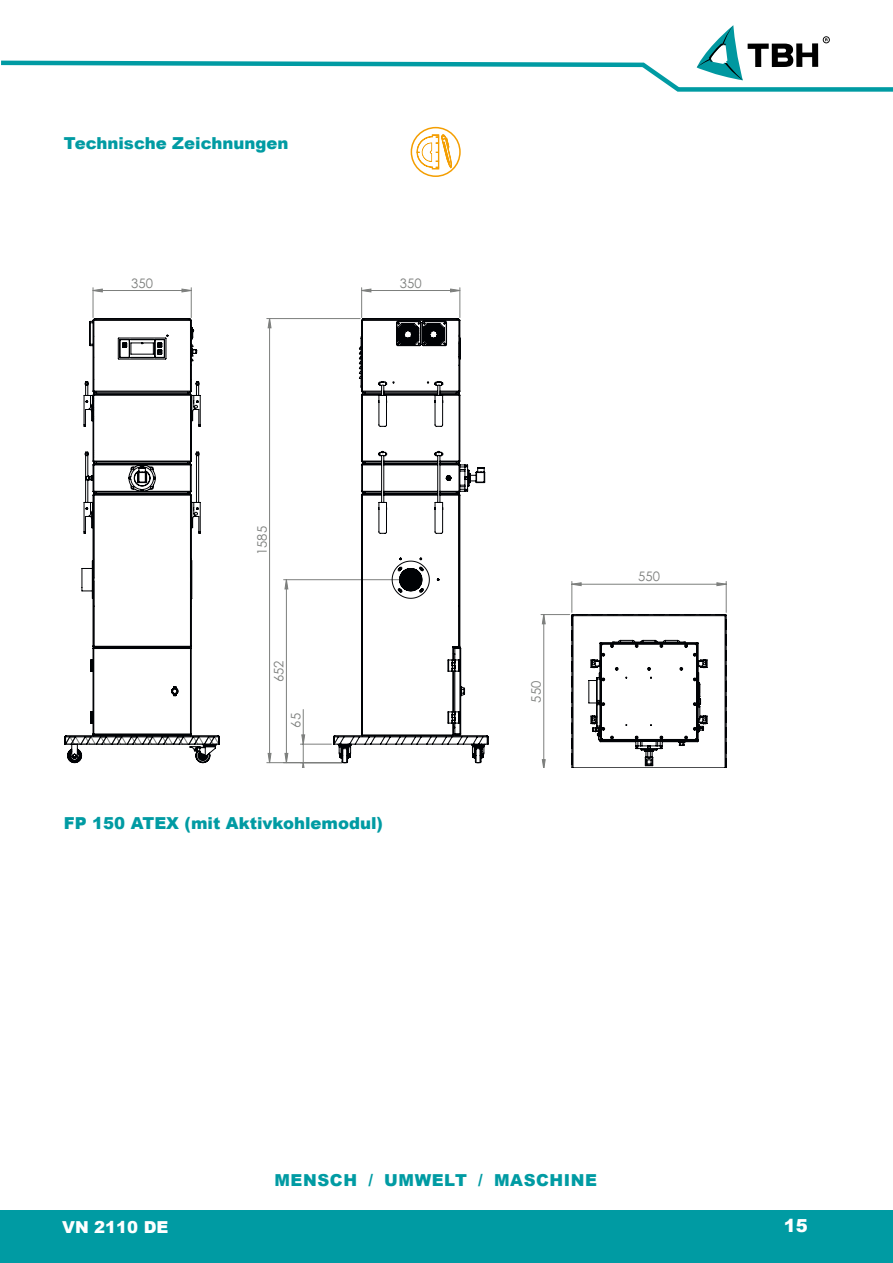
<style>
.page{position:relative;width:893px;height:1263px;background:#fff}
.page>*{position:absolute;margin:0;border:0;box-sizing:border-box;transform-origin:0 0}
.t1{font:900 18px "Arial";color:#fff}
.t2{font:900 16.5px "Arial";color:#009ba3}
.t3{font:900 16.5px "Arial";letter-spacing:.035em;color:#009ba3}
.t4{font:900 16.5px "Arial";color:#fff}
.t5{font:13.05px "Century Gothic";color:#7d7f7d}
</style>
<div class="page">
<hr style="left:0;top:1210px;width:1px;height:53px;background:#009ba3">
<div style="left:1px;top:1210px;width:892px;height:53px;background:#009ba3"></div>
<div style="left:411px;top:127px;width:50px;height:50px;border:2px solid #f49e01;border-radius:50%"></div>
<svg style="left:417px;top:135px;width:35px;height:36px"></svg>
<hr style="left:726px;top:581px;width:1px;height:31px;background:#7d7f7d">
<hr style="left:93px;top:288px;width:1px;height:30px;background:#7d7f7d">
<hr style="left:191px;top:288px;width:1px;height:30px;background:#7d7f7d">
<hr style="left:361px;top:288px;width:1px;height:30px;background:#7d7f7d">
<hr style="left:460px;top:288px;width:1px;height:30px;background:#7d7f7d">
<svg style="left:93px;top:289px;width:367px;height:3px"></svg>
<svg style="left:65px;top:317px;width:661px;height:450px"></svg>
<svg style="left:1px;top:25px;width:892px;height:67px"></svg>
<p class="t2" style="left:64px;top:131px;width:226px">Technische Zeichnungen</p>
<p class="t5" style="left:131px;top:274px;width:23px">350</p>
<p class="t5" style="left:400px;top:274px;width:23px">350</p>
<p class="t5" style="left:253px;top:555px;width:31px;rotate:-90deg">1585</p>
<p class="t5" style="left:270px;top:682px;width:23px;rotate:-90deg">652</p>
<p class="t5" style="left:287px;top:728px;width:16px;rotate:-90deg">65</p>
<p class="t2" style="left:64px;top:811px;width:321px">FP 150 ATEX (mit Aktivkohlemodul)</p>
<p class="t5" style="left:527px;top:703px;width:23px;rotate:-90deg">550</p>
<p class="t5" style="left:638px;top:567px;width:23px">550</p>
<p class="t4" style="left:62px;top:1215px;width:108px">VN 2110 DE</p>
<p class="t3" style="left:274px;top:1167px;width:324px">MENSCH / UMWELT / MASCHINE</p>
<p class="t1" style="left:784px;top:1212px;width:26px">15</p>
</div>
